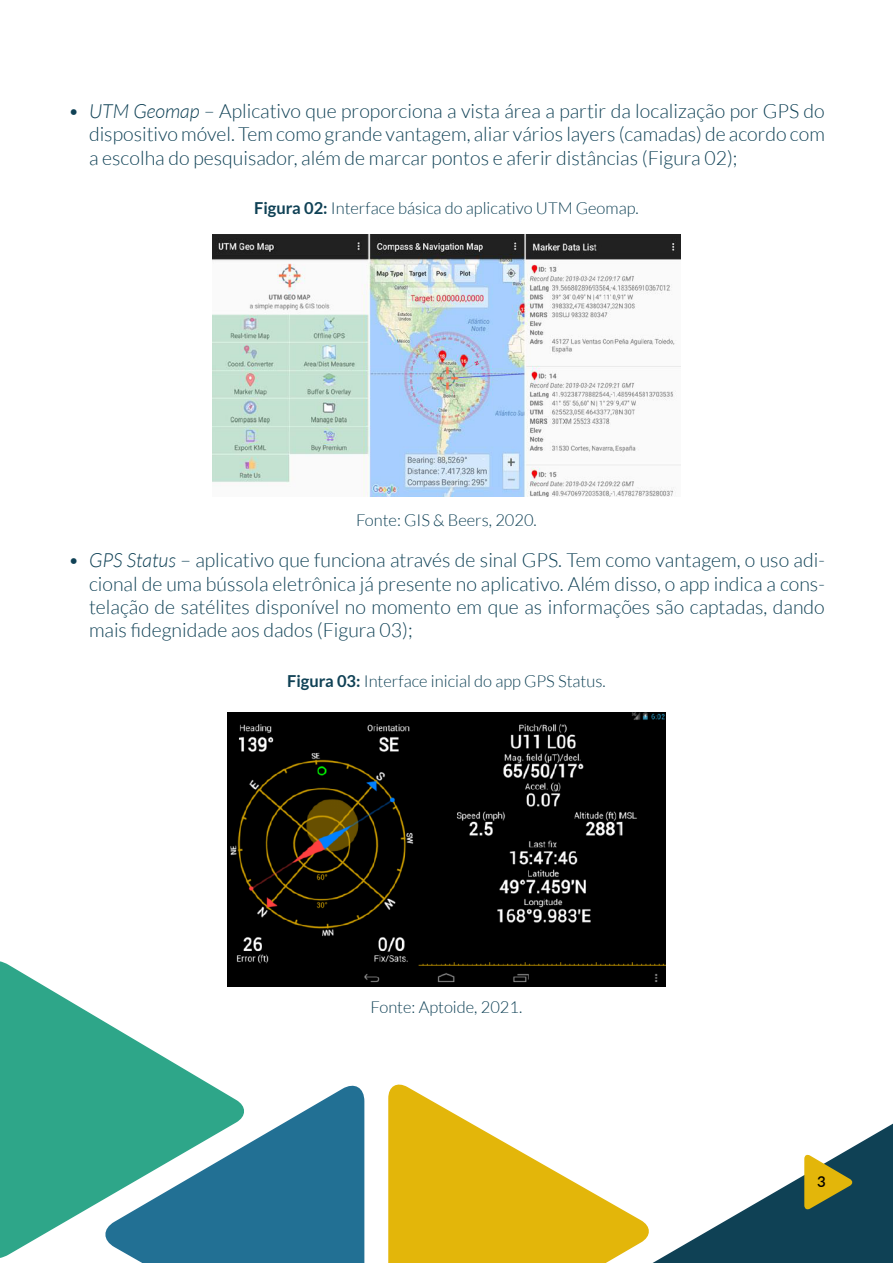
<style>
.page{position:relative;width:893px;height:1263px;background:#fff}
.page>*{position:absolute;margin:0;border:0;box-sizing:border-box;transform-origin:0 0}
.t1{font:300 19.5px/23.4px "Lato";color:#0f4155;text-align:justify}
.t2{font:300 16.5px "Lato";color:#0f4155}
.t3{font:600 15px "Lato";color:#000}
.s1{font-style:italic}
.s2{font-weight:700}
</style>
<div class="page">
<svg style="left:652px;top:1123px;width:241px;height:140px"></svg>
<svg style="left:804px;top:1154px;width:49px;height:56px;background:#928d36"></svg>
<img style="left:213px;top:234px;width:467px;height:263px">
<img style="left:228px;top:713px;width:437px;height:273px">
<svg style="left:0;top:958px;width:247px;height:300px;fill:#2ea689"></svg>
<svg style="left:102px;top:1082px;width:262px;height:181px;fill:#227094"></svg>
<svg style="left:388px;top:1084px;width:261px;height:179px;fill:#e3b60a"></svg>
<p class="t1" style="left:89px;top:99px;width:737px;text-indent:-21px">• <span class="s1">UTM Geomap</span> – Aplicativo que proporciona a vista área a partir da localização por GPS do dispositivo móvel. Tem como grande vantagem, aliar vários layers (camadas) de acordo com a escolha do pesquisador, além de marcar pontos e aferir distâncias (Figura 02);</p>
<p class="t2" style="left:254px;top:200px;width:386px"><span class="s2">Figura 02:</span> Interface básica do aplicativo UTM Geomap.</p>
<p class="t2" style="left:356px;top:511px;width:182px">Fonte: GIS &amp; Beers, 2020.</p>
<p class="t1" style="left:89px;top:548px;width:737px;text-indent:-21px">• <span class="s1">GPS Status</span> – aplicativo que funciona através de sinal GPS. Tem como vantagem, o uso adi&shy;cional de uma bússola eletrônica já presente no aplicativo. Além disso, o app indica a cons&shy;telação de satélites disponível no momento em que as informações são captadas, dando mais fidegnidade aos dados (Figura 03);</p>
<p class="t2" style="left:287px;top:672px;width:320px"><span class="s2">Figura 03:</span> Interface inicial do app GPS Status.</p>
<p class="t2" style="left:371px;top:999px;width:153px">Fonte: Aptoide, 2021.</p>
<p class="t3" style="left:817px;top:1170px;width:10px">3</p>
</div>
